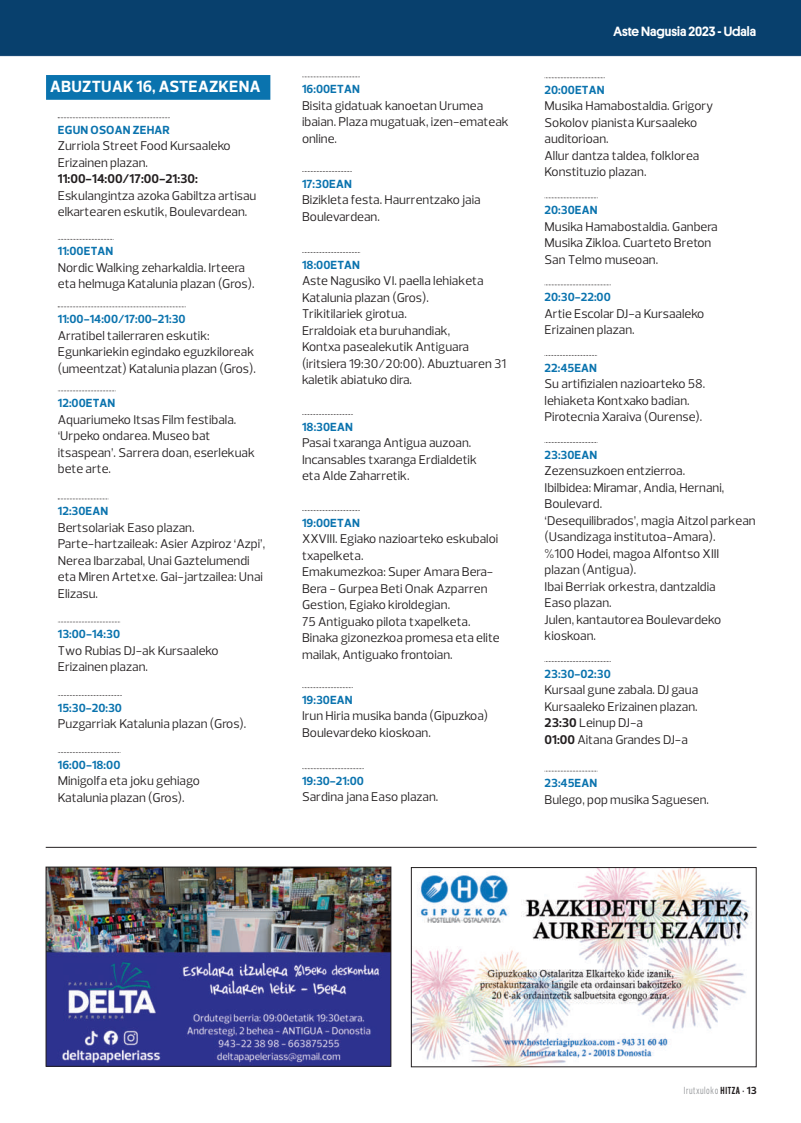
<style>
.page{position:relative;width:801px;height:1123px;background:#fff}
.page>*{position:absolute;margin:0;border:0;box-sizing:border-box;transform-origin:0 0}
.t1{font:700 16.5px "Prelo";letter-spacing:.015em;color:#fff}
.t2{font:500 13.5px "Platform";color:#fff}
.t3{font:12.9px/16.5px "Prelo";color:#231f20}
.t4{font:700 12.9px "Prelo";color:#231f20}
.t5{font:700 12px "Prelo";color:#0a73ae}
.t6{font:10.5px "Prelo Compressed";letter-spacing:.05em;color:#939598}
.s1{font-weight:700}
.s2{font-weight:700;color:#231f20}
.s3{font-family:"Prelo";font-weight:500;color:#231f20}
.s4{font-family:"Prelo";font-weight:700;color:#231f20}
</style>
<div class="page">
<img style="left:0;top:0;width:800px;height:1068px">
<hr style="left:46px;top:847px;width:710px;height:1px;background:#231f20">
<div style="left:46px;top:75px;width:224px;height:25px;background:#0a73ae"></div>
<svg style="left:58px;top:117px;width:112px;height:1px"></svg>
<svg style="left:58px;top:239px;width:56px;height:1px"></svg>
<svg style="left:58px;top:306px;width:128px;height:1px"></svg>
<svg style="left:58px;top:390px;width:58px;height:1px"></svg>
<svg style="left:58px;top:498px;width:51px;height:1px"></svg>
<svg style="left:58px;top:621px;width:62px;height:1px"></svg>
<svg style="left:58px;top:695px;width:64px;height:1px"></svg>
<svg style="left:58px;top:752px;width:63px;height:1px"></svg>
<svg style="left:302px;top:76px;width:58px;height:1px"></svg>
<svg style="left:302px;top:171px;width:50px;height:1px"></svg>
<svg style="left:302px;top:252px;width:58px;height:1px"></svg>
<svg style="left:302px;top:414px;width:51px;height:1px"></svg>
<svg style="left:302px;top:510px;width:58px;height:1px"></svg>
<svg style="left:302px;top:687px;width:51px;height:1px"></svg>
<svg style="left:302px;top:768px;width:62px;height:1px"></svg>
<svg style="left:544px;top:77px;width:60px;height:1px"></svg>
<svg style="left:544px;top:197px;width:53px;height:1px"></svg>
<svg style="left:544px;top:284px;width:66px;height:1px"></svg>
<svg style="left:544px;top:355px;width:53px;height:1px"></svg>
<svg style="left:544px;top:442px;width:53px;height:1px"></svg>
<svg style="left:544px;top:661px;width:66px;height:1px"></svg>
<svg style="left:544px;top:770px;width:53px;height:1px"></svg>
<img style="left:48px;top:868px;width:341px;height:196px">
<div style="left:46px;top:866px;width:345px;height:200px;border:1px solid #231f20"></div>
<img style="left:413px;top:869px;width:341px;height:196px">
<div style="left:411px;top:867px;width:345px;height:200px;border:1px solid #231f20"></div>
<p class="t1" style="left:50px;top:76px;width:212px">ABUZTUAK 16, ASTEAZKENA</p>
<p class="t5" style="left:58px;top:122px;width:113px">EGUN OSOAN ZEHAR</p>
<p class="t3" style="left:58px;top:138px;width:174px">Zurriola Street Food Kursaaleko<br>Erizainen plazan.</p>
<p class="t4" style="left:58px;top:171px;width:142px">11:00-14:00/17:00-21:30:</p>
<p class="t3" style="left:58px;top:187px;width:200px">Eskulangintza azoka Gabiltza artisau elkartearen eskutik, Boulevardean.</p>
<p class="t5" style="left:58px;top:244px;width:57px">11:00ETAN</p>
<p class="t3" style="left:58px;top:259px;width:198px">Nordic Walking zeharkaldia. Irteera eta helmuga Katalunia plazan (Gros).</p>
<p class="t5" style="left:58px;top:311px;width:129px">11:00-14:00/17:00-21:30</p>
<p class="t3" style="left:58px;top:327px;width:199px">Arratibel tailerraren eskutik:<br>Egunkariekin egindako eguzkiloreak (umeentzat) Katalunia plazan (Gros).</p>
<p class="t5" style="left:58px;top:395px;width:59px">12:00ETAN</p>
<p class="t3" style="left:58px;top:411px;width:198px">Aquariumeko Itsas Film festibala. ‘Urpeko ondarea. Museo bat itsaspean’. Sarrera doan, eserlekuak bete arte.</p>
<p class="t5" style="left:58px;top:503px;width:52px">12:30EAN</p>
<p class="t3" style="left:58px;top:519px;width:209px">Bertsolariak Easo plazan.<br>Parte-hartzaileak: Asier Azpiroz ‘Azpi’,<br>Nerea Ibarzabal, Unai Gaztelumendi eta Miren Artetxe. Gai-jartzailea: Unai<br>Elizasu.</p>
<p class="t5" style="left:58px;top:626px;width:64px">13:00-14:30</p>
<p class="t3" style="left:58px;top:642px;width:162px">Two Rubias DJ-ak Kursaaleko<br>Erizainen plazan.</p>
<p class="t5" style="left:58px;top:700px;width:66px">15:30-20:30</p>
<p class="t3" style="left:58px;top:715px;width:190px">Puzgarriak Katalunia plazan (Gros).</p>
<p class="t5" style="left:58px;top:757px;width:64px">16:00-18:00</p>
<p class="t3" style="left:58px;top:772px;width:143px">Minigolfa eta joku gehiago<br>Katalunia plazan (Gros).</p>
<p class="t5" style="left:302px;top:82px;width:59px">16:00ETAN</p>
<p class="t3" style="left:302px;top:97px;width:208px">Bisita gidatuak kanoetan Urumea ibaian. Plaza mugatuak, izen-emateak online.</p>
<p class="t5" style="left:302px;top:176px;width:51px">17:30EAN</p>
<p class="t3" style="left:302px;top:191px;width:180px">Bizikleta festa. Haurrentzako jaia<br>Boulevardean.</p>
<p class="t5" style="left:302px;top:257px;width:60px">18:00ETAN</p>
<p class="t3" style="left:302px;top:272px;width:206px">Aste Nagusiko VI. paella lehiaketa<br>Katalunia plazan (Gros).<br>Trikitilariek girotua.<br>Erraldoiak eta buruhandiak,<br>Kontxa pasealekutik Antiguara (iritsiera 19:30/20:00). Abuztuaren 31 kaletik abiatuko dira.</p>
<p class="t5" style="left:302px;top:419px;width:52px">18:30EAN</p>
<p class="t3" style="left:302px;top:434px;width:176px">Pasai txaranga Antigua auzoan.<br>Incansables txaranga Erdialdetik eta Alde Zaharretik.</p>
<p class="t5" style="left:302px;top:515px;width:59px">19:00ETAN</p>
<p class="t3" style="left:302px;top:530px;width:199px">XXVIII. Egiako nazioarteko eskubaloi txapelketa.<br>Emakumezkoa: Super Amara Bera-<br>Bera - Gurpea Beti Onak Azparren<br>Gestion, Egiako kiroldegian.<br>75 Antiguako pilota txapelketa.<br>Binaka gizonezkoa promesa eta elite mailak, Antiguako frontoian.</p>
<p class="t5" style="left:302px;top:692px;width:52px">19:30EAN</p>
<p class="t3" style="left:302px;top:707px;width:187px">Irun Hiria musika banda (Gipuzkoa)<br>Boulevardeko kioskoan.</p>
<p class="t5" style="left:302px;top:773px;width:63px">19:30-21:00</p>
<p class="t3" style="left:302px;top:788px;width:138px">Sardina jana Easo plazan.</p>
<p class="t2" style="left:613px;top:23px;width:144px">AsteNagusia 2023 -Udala</p>
<p class="t5" style="left:544px;top:83px;width:62px">20:00ETAN</p>
<p class="t3" style="left:544px;top:98px;width:170px">Musika Hamabostaldia. Grigory<br>Sokolov pianista Kursaaleko auditorioan.<br>Allur dantza taldea, folklorea<br>Konstituzio plazan.</p>
<p class="t5" style="left:544px;top:203px;width:54px">20:30EAN</p>
<p class="t3" style="left:544px;top:218px;width:175px">Musika Hamabostaldia. Ganbera<br>Musika Zikloa. Cuarteto Breton<br>San Telmo museoan.</p>
<p class="t5" style="left:544px;top:290px;width:68px">20:30-22:00</p>
<p class="t3" style="left:544px;top:305px;width:161px">Artie Escolar DJ-a Kursaaleko<br>Erizainen plazan.</p>
<p class="t5" style="left:544px;top:360px;width:54px">22:45EAN</p>
<p class="t3" style="left:544px;top:375px;width:162px">Su artifizialen nazioarteko 58. lehiaketa Kontxako badian.<br>Pirotecnia Xaraiva (Ourense).</p>
<p class="t5" style="left:544px;top:447px;width:54px">23:30EAN</p>
<p class="t3" style="left:544px;top:462px;width:212px">Zezensuzkoen entzierroa.<br>Ibilbidea: Miramar, Andia, Hernani,<br>Boulevard.<br>‘Desequilibrados’, magia Aitzol parkean (Usandizaga institutoa-Amara).<br>%100 Hodei, magoa Alfontso XIII plazan (Antigua).<br>Ibai Berriak orkestra, dantzaldia<br>Easo plazan.<br>Julen, kantautorea Boulevardeko kioskoan.</p>
<p class="t5" style="left:544px;top:666px;width:68px">23:30-02:30</p>
<p class="t3" style="left:544px;top:681px;width:155px">Kursaal gune zabala. DJ gaua<br>Kursaaleko Erizainen plazan.<br><span class="s1">23:30</span> Leinup DJ-a<br><span class="s1">01:00</span> Aitana Grandes DJ-a</p>
<p class="t5" style="left:544px;top:776px;width:54px">23:45EAN</p>
<p class="t3" style="left:544px;top:791px;width:166px">Bulego, pop musika Saguesen.</p>
<p class="t6" style="left:683px;top:1083px;width:74px">Irutxuloko <span class="s2">HITZA</span> <span class="s3">·</span><span class="s4">13</span></p>
</div>
